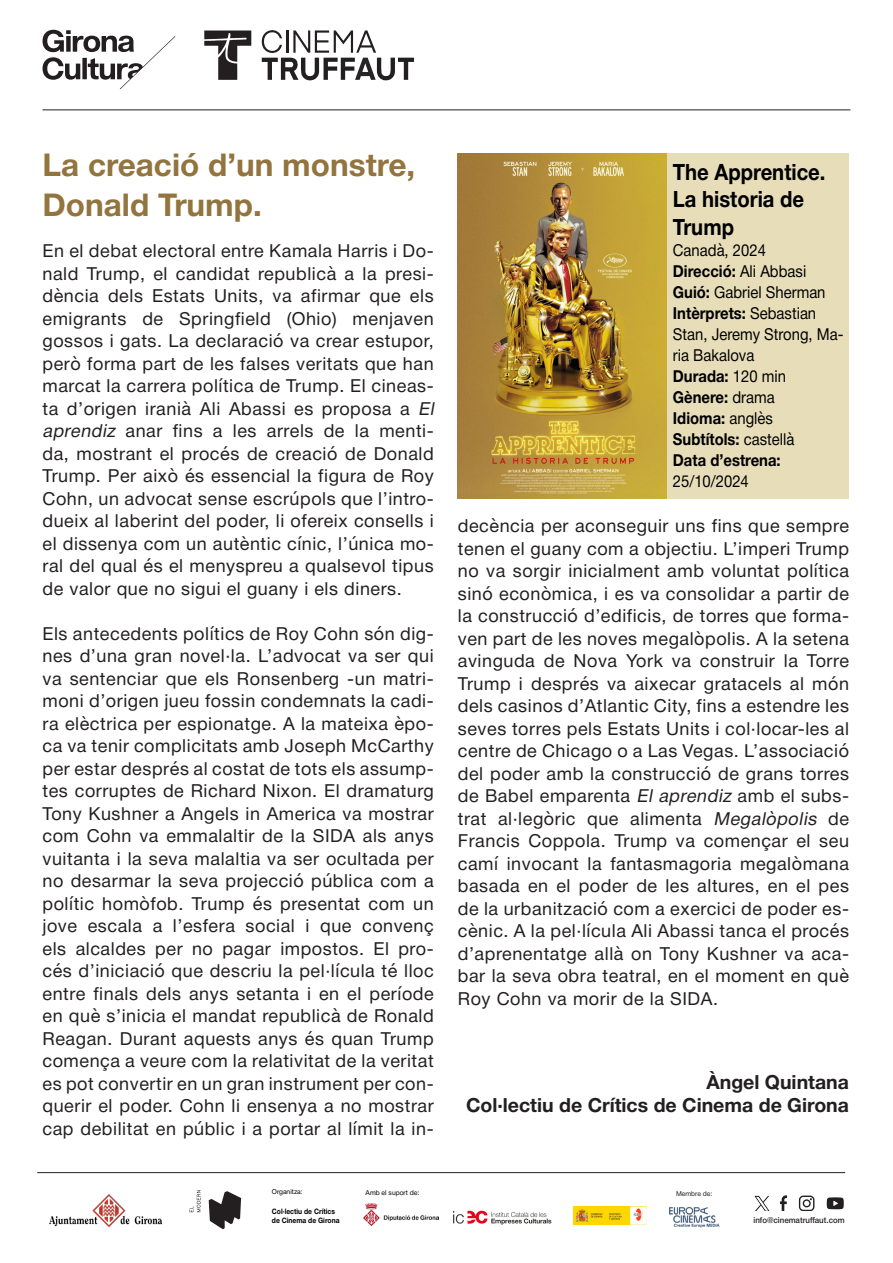
<style>
.page{position:relative;width:893px;height:1263px;background:#fff}
.page>*{position:absolute;margin:0;border:0;box-sizing:border-box;transform-origin:0 0}
.t1{font:700 31.5px/40.5px "Helvetica Neue";color:#92743f}
.t2{font:700 22.5px/27.8px "Helvetica Neue";color:#000001;scale:.9 1}
.t3{font:700 19.5px "Helvetica Neue";color:#231f20}
.t4{font:18px/22.5px "Helvetica Neue";letter-spacing:.03em;color:#231f20;text-align:justify}
.t5{font:700 16.5px/21px "Helvetica Neue";color:#000001;scale:.9 1}
.t6{font:16.5px/21px "Helvetica Neue";color:#000001;scale:.9 1}
.t7{font:500 8.25px "Helvetica Neue";color:#231f20;scale:.96 1}
.t8{font:700 7.5px "Helvetica Neue";color:#000;scale:.9 1}
.t9{font:6.75px "Helvetica Neue";color:#000}
.t10{font:6.75px "Helvetica Neue";color:#231f20}
.s1{font-style:italic}
.s2{font-weight:400}
.s3{font-weight:700}
</style>
<div class="page">
<div style="left:458px;top:153px;width:391px;height:345px;background:#e7deb9"></div>
<img style="left:458px;top:153px;width:208px;height:345px">
<hr style="left:43px;top:110px;width:807px;height:1px;background:#231f20">
<svg style="left:43px;top:30px;width:132px;height:59px"></svg>
<img style="left:50px;top:1194px;width:111px;height:32px">
<hr style="left:37px;top:1172px;width:808px;height:1px;background:#231f20">
<svg style="left:209px;top:1191px;width:32px;height:38px"></svg>
<svg style="left:190px;top:1190px;width:11px;height:22px"></svg>
<img style="left:363px;top:1203px;width:76px;height:23px">
<img style="left:453px;top:1210px;width:99px;height:15px">
<img style="left:573px;top:1206px;width:73px;height:18px">
<img style="left:669px;top:1207px;width:51px;height:21px">
<svg style="left:754px;top:1196px;width:16px;height:15px"></svg>
<svg style="left:799px;top:1195px;width:15px;height:16px"></svg>
<svg style="left:780px;top:1195px;width:7px;height:16px"></svg>
<svg style="left:827px;top:1197px;width:17px;height:12px"></svg>
<svg style="left:261px;top:30px;width:153px;height:50px"></svg>
<hr style="left:287px;top:30px;width:2px;height:23px;background:#231f20">
<svg style="left:204px;top:31px;width:47px;height:49px"></svg>
<p class="t1" style="left:43px;top:145px;width:374px">La creació d’un monstre,<br>Donald Trump.</p>
<p class="t4" style="left:43px;top:241px;width:398px;text-align:left">En el debat electoral entre Kamala Harris i Do&shy;nald Trump, el candidat republicà a la presi&shy;dència dels Estats Units, va afirmar que els emigrants de Springfield (Ohio) menjaven gossos i gats. La declaració va crear estupor, però forma part de les falses veritats que han marcat la carrera política de Trump. El cineas&shy;ta d’origen iranià Ali Abassi es proposa a <span class="s1">El aprendiz</span> anar fins a les arrels de la menti&shy;da, mostrant el procés de creació de Donald Trump. Per això és essencial la figura de Roy Cohn, un advocat sense escrúpols que l’intro&shy;dueix al laberint del poder, li ofereix consells i el dissenya com un autèntic cínic, l’única mo&shy;ral del qual és el menyspreu a qualsevol tipus de valor que no sigui el guany i els diners.</p>
<p class="t4" style="left:43px;top:623px;width:393px">Els antecedents polítics de Roy Cohn són dig&shy;nes d’una gran novel·la. L’advocat va ser qui va sentenciar que els Ronsenberg -un matri&shy;moni d’origen jueu fossin condemnats la cadi&shy;ra elèctrica per espionatge. A la mateixa èpo&shy;ca va tenir complicitats amb Joseph McCarthy per estar després al costat de tots els assump&shy;tes corruptes de Richard Nixon. El dramaturg Tony Kushner a Angels in America va mostrar com Cohn va emmalaltir de la SIDA als anys vuitanta i la seva malaltia va ser ocultada per no desarmar la seva projecció pública com a polític homòfob. Trump és presentat com un jove escala a l’esfera social i que convenç els alcaldes per no pagar impostos. El pro&shy;cés d’iniciació que descriu la pel·lícula té lloc entre finals dels anys setanta i en el període en què s’inicia el mandat republicà de Ronald Reagan. Durant aquests anys és quan Trump comença a veure com la relativitat de la veritat es pot convertir en un gran instrument per con&shy;querir el poder. Cohn li ensenya a no mostrar cap debilitat en públic i a portar al límit la in-</p>
<p class="t2" style="left:673px;top:158px;width:171px">The Apprentice.<br>La historia de<br>Trump</p>
<p class="t6" style="left:673px;top:241px;width:105px">Canadà, 2024</p>
<p class="t5" style="left:673px;top:261px;width:150px">Direcció: <span class="s2">Ali Abbasi</span></p>
<p class="t6" style="left:673px;top:283px;width:171px"><span class="s3">Guió:</span> Gabriel Sherman</p>
<p class="t6" style="left:673px;top:304px;width:191px"><span class="s3">Intèrprets:</span> Sebastian<br>Stan, Jeremy Strong, Ma&shy;ria Bakalova</p>
<p class="t5" style="left:673px;top:366px;width:127px">Durada: <span class="s2">120 min</span></p>
<p class="t5" style="left:673px;top:387px;width:115px">Gènere: <span class="s2">drama</span></p>
<p class="t5" style="left:673px;top:408px;width:113px">Idioma: <span class="s2">anglès</span></p>
<p class="t5" style="left:673px;top:429px;width:137px">Subtítols: <span class="s2">castellà</span></p>
<p class="t5" style="left:673px;top:450px;width:121px">Data d’estrena:<br><span class="s2">25/10/2024</span></p>
<p class="t4" style="left:458px;top:516px;width:393px">decència per aconseguir uns fins que sempre tenen el guany com a objectiu. L’imperi Trump no va sorgir inicialment amb voluntat política sinó econòmica, i es va consolidar a partir de la construcció d’edificis, de torres que forma&shy;ven part de les noves megalòpolis. A la setena avinguda de Nova York va construir la Torre Trump i després va aixecar gratacels al món dels casinos d’Atlantic City, fins a estendre les seves torres pels Estats Units i col·locar-les al centre de Chicago o a Las Vegas. L’associació del poder amb la construcció de grans torres de Babel emparenta <span class="s1">El aprendiz</span> amb el subs&shy;trat al·legòric que alimenta <span class="s1">Megalòpolis</span> de Francis Coppola. Trump va començar el seu camí invocant la fantasmagoria megalòmana basada en el poder de les altures, en el pes de la urbanització com a exercici de poder es&shy;cènic. A la pel·lícula Ali Abassi tanca el procés d’aprenentatge allà on Tony Kushner va aca&shy;bar la seva obra teatral, en el moment en què Roy Cohn va morir de la SIDA.</p>
<p class="t3" style="left:706px;top:1067px;width:144px">Àngel Quintana</p>
<p class="t3" style="left:466px;top:1090px;width:384px">Col·lectiu de Crítics de Cinema de Girona</p>
<p class="t9" style="left:272px;top:1187px;width:32px">Organitza:</p>
<p class="t8" style="left:272px;top:1205px;width:72px">Col·lectiu de Crítics</p>
<p class="t8" style="left:272px;top:1214px;width:77px">de Cinema de Girona</p>
<p class="t9" style="left:366px;top:1188px;width:55px">Amb el suport de:</p>
<p class="t10" style="left:676px;top:1189px;width:38px">Membre de:</p>
<p class="t7" style="left:753px;top:1213px;width:96px">info@cinematruffaut.com</p>
</div>
